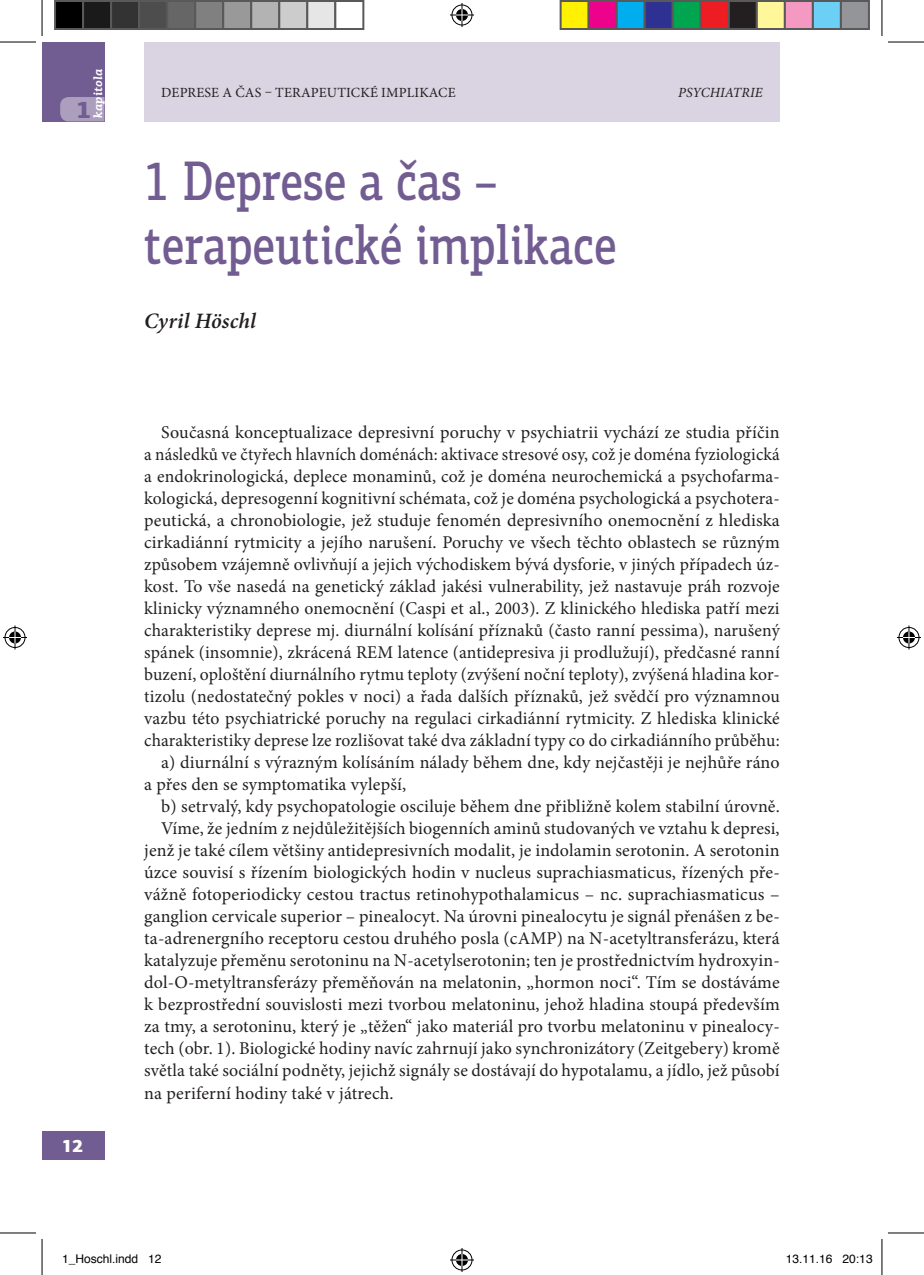
<style>
.page{position:relative;width:924px;height:1275px;background:#fff}
.page>*{position:absolute;margin:0;border:0;box-sizing:border-box;transform-origin:0 0}
.Titulky_85{font:500 56px "PF Agora Slab Pro";color:#725d92;scale:.8 1}
.t1{font:900 24px "PF Agora Slab Pro";color:#725d92}
.autor{font:italic 600 22px "Minion Pro";letter-spacing:.005em;color:#231f20}
.Minion_9_11{font:18px/22px "Minion Pro";letter-spacing:.01em;color:#231f20;text-align:justify}
.čísla{font:900 18px "PF Agora Sans Pro";color:#fff}
.t2{font:14px "Minion Pro";letter-spacing:.01em;color:#231f20}
.t3{font:italic 14px "Minion Pro";letter-spacing:.01em;color:#231f20}
.t4{font:12px "Helvetica";color:#000}
.t5{font:italic 700 12px "PF Agora Slab Pro";letter-spacing:.015em;color:#fff}
</style>
<div class="page">
<div style="left:42px;top:42px;width:62px;height:79px;background:#725d92"></div>
<div style="left:144px;top:42px;width:635px;height:79px;background:#d9d3e2"></div>
<svg style="left:60px;top:97px;width:44px;height:24px"></svg>
<div style="left:42px;top:1131px;width:62px;height:28px;background:#725d92"></div>
<hr style="left:0;top:42px;width:36px;height:1px;background:#000">
<hr style="left:887px;top:42px;width:36px;height:1px;background:#000">
<hr style="left:0;top:1232px;width:36px;height:1px;background:#000">
<hr style="left:887px;top:1232px;width:36px;height:1px;background:#000">
<hr style="left:42px;top:0;width:1px;height:36px;background:#000">
<hr style="left:42px;top:1239px;width:1px;height:36px;background:#000">
<hr style="left:881px;top:0;width:1px;height:36px;background:#000">
<hr style="left:881px;top:1239px;width:1px;height:36px;background:#000">
<svg style="left:450px;top:3px;width:24px;height:24px"></svg>
<svg style="left:450px;top:1248px;width:24px;height:24px"></svg>
<svg style="left:3px;top:625px;width:24px;height:24px"></svg>
<svg style="left:897px;top:625px;width:23px;height:24px"></svg>
<div style="left:55px;top:1px;width:28px;height:28px;background:#000"></div>
<div style="left:54px;top:0;width:30px;height:30px;border:2px solid #595959"></div>
<div style="left:83px;top:1px;width:28px;height:28px;background:#1a1a1a"></div>
<div style="left:82px;top:0;width:30px;height:30px;border:2px solid #595959"></div>
<div style="left:111px;top:1px;width:28px;height:28px;background:#333"></div>
<div style="left:110px;top:0;width:30px;height:30px;border:2px solid #595959"></div>
<div style="left:139px;top:1px;width:28px;height:28px;background:#4d4d4d"></div>
<div style="left:138px;top:0;width:30px;height:30px;border:2px solid #595959"></div>
<div style="left:167px;top:1px;width:28px;height:28px;background:#666"></div>
<div style="left:166px;top:0;width:30px;height:30px;border:2px solid #595959"></div>
<div style="left:195px;top:1px;width:28px;height:28px;background:#808080"></div>
<div style="left:194px;top:0;width:30px;height:30px;border:2px solid #595959"></div>
<div style="left:223px;top:1px;width:28px;height:28px;background:#999"></div>
<div style="left:222px;top:0;width:30px;height:30px;border:2px solid #595959"></div>
<div style="left:251px;top:1px;width:28px;height:28px;background:#b3b3b3"></div>
<div style="left:250px;top:0;width:30px;height:30px;border:2px solid #595959"></div>
<div style="left:279px;top:1px;width:28px;height:28px;background:#ccc"></div>
<div style="left:278px;top:0;width:30px;height:30px;border:2px solid #595959"></div>
<div style="left:307px;top:1px;width:28px;height:28px;background:#e6e6e6"></div>
<div style="left:306px;top:0;width:30px;height:30px;border:2px solid #595959"></div>
<div style="left:334px;top:0;width:30px;height:30px;border:2px solid #595959"></div>
<div style="left:560px;top:1px;width:28px;height:28px;background:#fff101"></div>
<div style="left:559px;top:0;width:30px;height:30px;border:2px solid #595959"></div>
<div style="left:588px;top:1px;width:28px;height:28px;background:#ed028c"></div>
<div style="left:587px;top:0;width:30px;height:30px;border:2px solid #595959"></div>
<div style="left:616px;top:1px;width:28px;height:28px;background:#00aeef"></div>
<div style="left:615px;top:0;width:30px;height:30px;border:2px solid #595959"></div>
<div style="left:644px;top:1px;width:28px;height:28px;background:#2e3092"></div>
<div style="left:643px;top:0;width:30px;height:30px;border:2px solid #595959"></div>
<div style="left:672px;top:1px;width:28px;height:28px;background:#00a54f"></div>
<div style="left:671px;top:0;width:30px;height:30px;border:2px solid #595959"></div>
<div style="left:700px;top:1px;width:28px;height:28px;background:#ee1d23"></div>
<div style="left:699px;top:0;width:30px;height:30px;border:2px solid #595959"></div>
<div style="left:728px;top:1px;width:28px;height:28px;background:#231f20"></div>
<div style="left:727px;top:0;width:30px;height:30px;border:2px solid #595959"></div>
<div style="left:756px;top:1px;width:28px;height:28px;background:#fff79a"></div>
<div style="left:755px;top:0;width:30px;height:30px;border:2px solid #595959"></div>
<div style="left:784px;top:1px;width:28px;height:28px;background:#f499c2"></div>
<div style="left:783px;top:0;width:30px;height:30px;border:2px solid #595959"></div>
<div style="left:812px;top:1px;width:28px;height:28px;background:#6bcff6"></div>
<div style="left:811px;top:0;width:30px;height:30px;border:2px solid #595959"></div>
<div style="left:840px;top:1px;width:28px;height:28px;background:#939598"></div>
<div style="left:839px;top:0;width:30px;height:30px;border:2px solid #595959"></div>
<p class="t5" style="left:90px;top:118px;width:51px;rotate:-90deg">kapitola</p>
<p class="t1" style="left:76px;top:94px;width:17px">1</p>
<p class="čísla" style="left:62px;top:1133px;width:23px">12</p>
<p class="t2" style="left:161px;top:83px;width:296px">DEPRESE A ČAS – TERAPEUTICKÉ IMPLIKACE</p>
<p class="t3" style="left:678px;top:84px;width:86px">PSYCHIATRIE</p>
<p class="Titulky_85" style="left:144px;top:146px;width:442px">1 Deprese a čas –</p>
<p class="Titulky_85" style="left:144px;top:210px;width:592px">terapeutické implikace</p>
<p class="autor" style="left:144px;top:306px;width:113px">Cyril Höschl</p>
<p class="Minion_9_11" style="left:144px;top:421px;width:637px;text-indent:17px">Současná konceptualizace depresivní poruchy v psychiatrii vychází ze studia příčin a následků ve čtyřech hlavních doménách: aktivace stresové osy, což je doména fyziologická a endokrinologická, deplece monaminů, což je doména neurochemická a psychofarma&shy;kologická, depresogenní kognitivní schémata, což je doména psychologická a psychotera&shy;peutická, a chronobiologie, jež studuje fenomén depresivního onemocnění z hlediska cirkadiánní rytmicity a jejího narušení. Poruchy ve všech těchto oblastech se různým způsobem vzájemně ovlivňují a jejich východiskem bývá dysforie, v jiných případech úz&shy;kost. To vše nasedá na genetický základ jakési vulnerability, jež nastavuje práh rozvoje klinicky významného onemocnění (Caspi et al., 2003). Z klinického hlediska patří mezi charakteristiky deprese mj. diurnální kolísání příznaků (často ranní pessima), narušený spánek (insomnie), zkrácená REM latence (antidepresiva ji prodlužují), předčasné ranní buzení, oploštění diurnálního rytmu teploty (zvýšení noční teploty), zvýšená hladina kor&shy;tizolu (nedostatečný pokles v noci) a řada dalších příznaků, jež svědčí pro významnou vazbu této psychiatrické poruchy na regulaci cirkadiánní rytmicity. Z hlediska klinické charakteristiky deprese lze rozlišovat také dva základní typy co do cirkadiánního průběhu:</p>
<p class="Minion_9_11" style="left:144px;top:751px;width:636px;text-indent:17px">a) diurnální s výrazným kolísáním nálady během dne, kdy nejčastěji je nejhůře ráno a přes den se symptomatika vylepší,</p>
<p class="Minion_9_11" style="left:161px;top:795px;width:619px">b) setrvalý, kdy psychopatologie osciluje během dne přibližně kolem stabilní úrovně.</p>
<p class="Minion_9_11" style="left:144px;top:817px;width:636px;text-indent:17px">Víme, že jedním z nejdůležitějších biogenních aminů studovaných ve vztahu k depresi, jenž je také cílem většiny antidepresivních modalit, je indolamin serotonin. A serotonin úzce souvisí s řízením biologických hodin v nucleus suprachiasmaticus, řízených pře&shy;vážně fotoperiodicky cestou tractus retinohypothalamicus – nc. suprachiasmaticus – ganglion cervicale superior – pinealocyt. Na úrovni pinealocytu je signál přenášen z be&shy;ta-adrenergního receptoru cestou druhého posla (cAMP) na N-acetyltransferázu, která katalyzuje přeměnu serotoninu na N-acetylserotonin; ten je prostřednictvím hydroxyin&shy;dol-O-metyltransferázy přeměňován na melatonin, „hormon noci“. Tím se dostáváme k bezprostřední souvislosti mezi tvorbou melatoninu, jehož hladina stoupá především za tmy, a serotoninu, který je „těžen“ jako materiál pro tvorbu melatoninu v pinealocy&shy;tech (obr. 1). Biologické hodiny navíc zahrnují jako synchronizátory (Zeitgebery) kromě světla také sociální podněty, jejichž signály se dostávají do hypotalamu, a jídlo, jež působí na periferní hodiny také v játrech.</p>
<p class="t4" style="left:62px;top:1249px;width:101px">1_Hoschl.indd 12</p>
<p class="t4" style="left:785px;top:1249px;width:88px">13.11.16 20:13</p>
</div>
